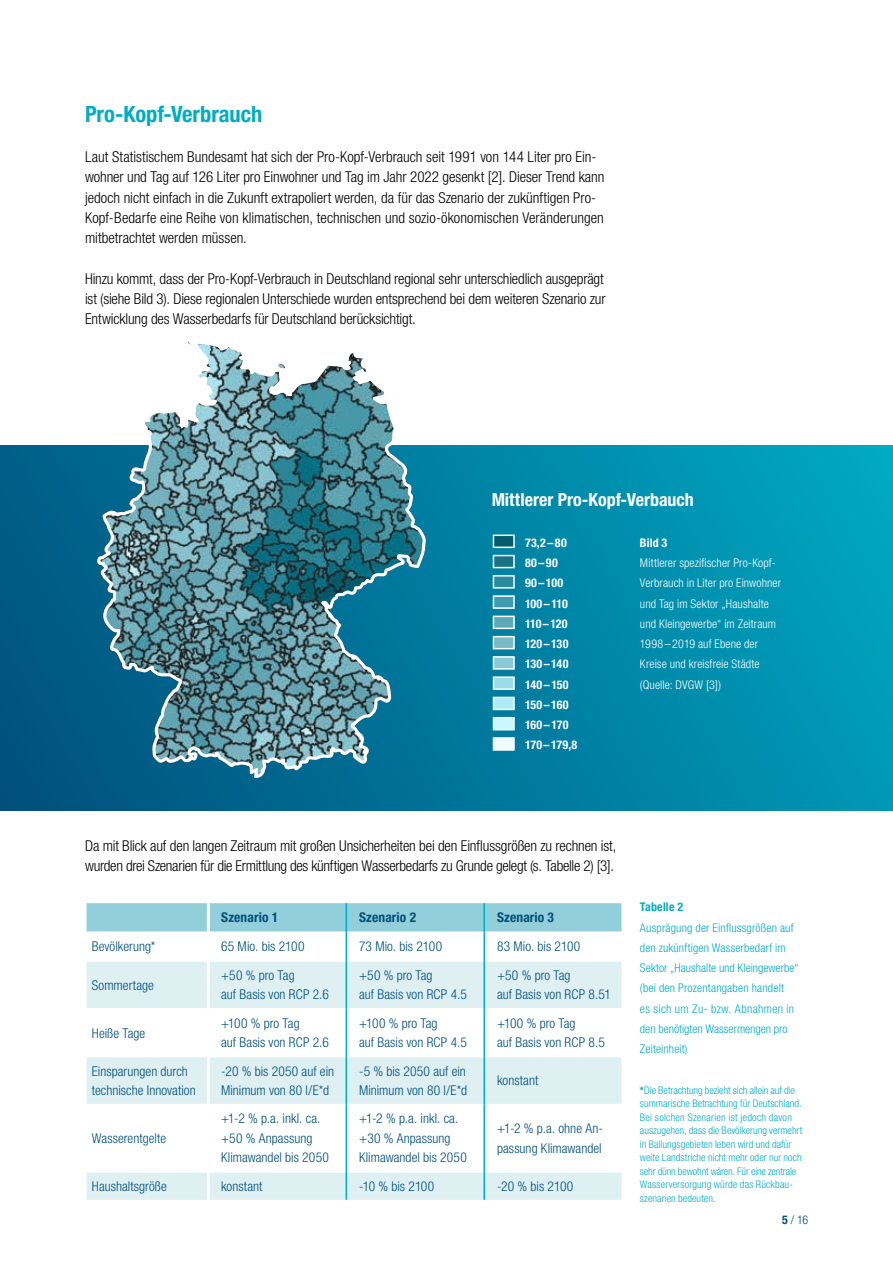
<style>
.page{position:relative;width:893px;height:1263px;background:#fff}
.page>*{position:absolute;margin:0;border:0;box-sizing:border-box;transform-origin:0 0}
.t1{font:700 condensed 22.5px "Helvetica Neue LT Pro";color:#00adc3}
.t2{font:700 condensed 18px "Helvetica Neue LT Pro";color:#fff}
.t3{font:300 condensed 15px/20.2px "Helvetica Neue LT Pro";letter-spacing:-.005em;color:#000}
.t4{font:300 condensed 13.5px/19.5px "Helvetica Neue LT Pro";letter-spacing:.005em;color:#004f7a}
.t5{font:700 condensed 13.5px "Helvetica Neue LT Pro";letter-spacing:.01em;color:#004f7a}
.t6{font:300 condensed 12px/20.2px "Helvetica Neue LT Pro";letter-spacing:.01em;color:#00adc3}
.t7{font:300 condensed 12px/20.2px "Helvetica Neue LT Pro";letter-spacing:.005em;color:#fff}
.t8{font:700 condensed 12px/20.2px "Helvetica Neue LT Pro";letter-spacing:.01em;color:#fff}
.t9{font:700 condensed 12px "Helvetica Neue LT Pro";letter-spacing:.01em;color:#00adc3}
.t10{font:300 condensed 12px "Helvetica Neue LT Pro";color:#004f7a}
.t11{font:300 condensed 10.5px/13.5px "Helvetica Neue LT Pro";color:#00adc3}
.s1{font-weight:700}
</style>
<div class="page">
<div style="left:0;top:446px;width:893px;height:364px;background:linear-gradient(to right,#004f7c,#00a1bc)"></div>
<svg style="left:96px;top:341px;width:331px;height:438px"></svg>
<svg style="left:493px;top:534px;width:22px;height:14px"></svg>
<svg style="left:493px;top:555px;width:22px;height:13px"></svg>
<svg style="left:493px;top:575px;width:22px;height:14px"></svg>
<svg style="left:493px;top:595px;width:22px;height:14px"></svg>
<svg style="left:493px;top:616px;width:22px;height:13px"></svg>
<svg style="left:493px;top:636px;width:22px;height:13px"></svg>
<svg style="left:493px;top:656px;width:22px;height:14px"></svg>
<svg style="left:493px;top:676px;width:22px;height:14px"></svg>
<svg style="left:493px;top:697px;width:22px;height:13px"></svg>
<svg style="left:493px;top:717px;width:22px;height:13px"></svg>
<div style="left:493px;top:737px;width:22px;height:14px;background:#f1fcff"></div>
<svg style="left:87px;top:962px;width:534px;height:238px;fill:#e4f2f4"></svg>
<hr style="left:85px;top:1008px;width:122px;height:1px;background:#fff">
<hr style="left:210px;top:1008px;width:136px;height:1px;background:#fff">
<hr style="left:347px;top:1008px;width:136px;height:1px;background:#fff">
<hr style="left:485px;top:1008px;width:138px;height:1px;background:#fff">
<hr style="left:85px;top:1056px;width:122px;height:1px;background:#fff">
<hr style="left:210px;top:1056px;width:136px;height:1px;background:#fff">
<hr style="left:347px;top:1056px;width:136px;height:1px;background:#fff">
<hr style="left:485px;top:1056px;width:138px;height:1px;background:#fff">
<hr style="left:85px;top:1104px;width:122px;height:1px;background:#fff">
<hr style="left:210px;top:1104px;width:136px;height:1px;background:#fff">
<hr style="left:347px;top:1104px;width:136px;height:1px;background:#fff">
<hr style="left:485px;top:1104px;width:138px;height:1px;background:#fff">
<hr style="left:85px;top:1171px;width:122px;height:1px;background:#fff">
<hr style="left:210px;top:1171px;width:136px;height:1px;background:#fff">
<hr style="left:347px;top:1171px;width:136px;height:1px;background:#fff">
<hr style="left:485px;top:1171px;width:138px;height:1px;background:#fff">
<svg style="left:86px;top:902px;width:536px;height:59px"></svg>
<hr style="left:346px;top:961px;width:1px;height:48px;background:#00adc3">
<hr style="left:346px;top:1009px;width:1px;height:48px;background:#00adc3">
<hr style="left:346px;top:1057px;width:1px;height:47px;background:#00adc3">
<hr style="left:346px;top:1104px;width:1px;height:68px;background:#00adc3">
<svg style="left:346px;top:1172px;width:1px;height:28px"></svg>
<hr style="left:483px;top:903px;width:2px;height:29px;background:#00adc3">
<hr style="left:483px;top:932px;width:2px;height:29px;background:#00adc3">
<hr style="left:483px;top:961px;width:2px;height:48px;background:#00adc3">
<hr style="left:483px;top:1009px;width:2px;height:48px;background:#00adc3">
<hr style="left:483px;top:1057px;width:2px;height:47px;background:#00adc3">
<hr style="left:483px;top:1104px;width:2px;height:68px;background:#00adc3">
<hr style="left:483px;top:1172px;width:2px;height:28px;background:#00adc3">
<hr style="left:207px;top:903px;width:3px;height:29px;background:#fff">
<hr style="left:207px;top:932px;width:3px;height:29px;background:#fff">
<hr style="left:207px;top:961px;width:3px;height:48px;background:#fff">
<hr style="left:207px;top:1009px;width:3px;height:48px;background:#fff">
<hr style="left:207px;top:1057px;width:3px;height:47px;background:#fff">
<hr style="left:207px;top:1104px;width:3px;height:68px;background:#fff">
<hr style="left:207px;top:1172px;width:3px;height:28px;background:#fff">
<h1 class="t1" style="left:85px;top:100px;width:179px">Pro-Kopf-Verbrauch</h1>
<p class="t3" style="left:85px;top:147px;width:521px">Laut Statistischem Bundesamt hat sich der Pro-Kopf-Verbrauch seit 1991 von 144 Liter pro Ein&shy;wohner und Tag auf 126 Liter pro Einwohner und Tag im Jahr 2022 gesenkt [2]. Dieser Trend kann jedoch nicht einfach in die Zukunft extrapoliert werden, da für das Szenario der zukünftigen Pro-Kopf-Bedarfe eine Reihe von klimatischen, technischen und sozio-ökonomischen Veränderungen mitbetrachtet werden müssen.</p>
<p class="t3" style="left:85px;top:268px;width:522px;text-align:justify">Hinzu kommt, dass der Pro-Kopf-Verbrauch in Deutschland regional sehr unterschiedlich ausgeprägt ist (siehe Bild 3). Diese regionalen Unterschiede wurden entsprechend bei dem weiteren Szenario zur Entwicklung des Wasserbedarfs für Deutschland berücksichtigt.</p>
<p class="t2" style="left:492px;top:489px;width:204px">Mittlerer Pro-Kopf-Verbauch</p>
<p class="t8" style="left:525px;top:532px;width:54px">73,2–80<br>80–90<br>90–100<br>100–110<br>110 –120<br>120–130<br>130–140<br>140–150<br>150–160<br>160–170<br>170–179,8</p>
<p class="t8" style="left:640px;top:532px;width:29px">Bild 3</p>
<p class="t7" style="left:640px;top:553px;width:143px">Mittlerer spezifischer Pro-Kopf-<br>Verbrauch in Liter pro Einwohner und Tag im Sektor „Haushalte und Kleingewerbe“ im Zeitraum<br>1998–2019 auf Ebene der<br>Kreise und kreisfreie Städte (Quelle: DVGW [3])</p>
<p class="t3" style="left:85px;top:835px;width:533px">Da mit Blick auf den langen Zeitraum mit großen Unsicherheiten bei den Einflussgrößen zu rechnen ist, wurden drei Szenarien für die Ermittlung des künftigen Wasserbedarfs zu Grunde gelegt (s. Tabelle 2) [3].</p>
<p class="t5" style="left:221px;top:909px;width:59px">Szenario 1</p>
<p class="t5" style="left:359px;top:909px;width:59px">Szenario 2</p>
<p class="t5" style="left:497px;top:909px;width:59px">Szenario 3</p>
<p class="t4" style="left:92px;top:937px;width:65px">Bevölkerung*</p>
<p class="t4" style="left:221px;top:937px;width:85px">65 Mio. bis 2100</p>
<p class="t4" style="left:359px;top:937px;width:85px">73 Mio. bis 2100</p>
<p class="t4" style="left:497px;top:937px;width:85px">83 Mio. bis 2100</p>
<p class="t4" style="left:92px;top:975px;width:64px">Sommertage</p>
<p class="t4" style="left:221px;top:965px;width:109px">+50 % pro Tag<br>auf Basis von RCP 2.6</p>
<p class="t4" style="left:359px;top:965px;width:109px">+50 % pro Tag<br>auf Basis von RCP 4.5</p>
<p class="t4" style="left:497px;top:965px;width:116px">+50 % pro Tag<br>auf Basis von RCP 8.51</p>
<p class="t4" style="left:92px;top:1023px;width:55px">Heiße Tage</p>
<p class="t4" style="left:221px;top:1013px;width:109px">+100 % pro Tag<br>auf Basis von RCP 2.6</p>
<p class="t4" style="left:359px;top:1013px;width:109px">+100 % pro Tag<br>auf Basis von RCP 4.5</p>
<p class="t4" style="left:497px;top:1013px;width:109px">+100 % pro Tag<br>auf Basis von RCP 8.5</p>
<p class="t4" style="left:92px;top:1061px;width:105px">Einsparungen durch technische Innovation</p>
<p class="t4" style="left:221px;top:1061px;width:115px">-20 % bis 2050 auf ein<br>Minimum von 80 l/E*d</p>
<p class="t4" style="left:359px;top:1061px;width:110px">-5 % bis 2050 auf ein<br>Minimum von 80 l/E*d</p>
<p class="t4" style="left:497px;top:1071px;width:43px">konstant</p>
<p class="t4" style="left:92px;top:1128px;width:76px">Wasserentgelte</p>
<p class="t4" style="left:221px;top:1109px;width:109px">+1-2 % p.a. inkl. ca. +50 % Anpassung<br>Klimawandel bis 2050</p>
<p class="t4" style="left:359px;top:1109px;width:109px">+1-2 % p.a. inkl. ca. +30 % Anpassung<br>Klimawandel bis 2050</p>
<p class="t4" style="left:497px;top:1118px;width:107px">+1-2 % p.a. ohne An&shy;passung Klimawandel</p>
<p class="t4" style="left:92px;top:1176px;width:77px">Haushaltsgröße</p>
<p class="t4" style="left:221px;top:1176px;width:43px">konstant</p>
<p class="t4" style="left:359px;top:1176px;width:77px">-10 % bis 2100</p>
<p class="t4" style="left:497px;top:1176px;width:78px">-20 % bis 2100</p>
<p class="t9" style="left:640px;top:900px;width:45px">Tabelle 2</p>
<p class="t6" style="left:640px;top:917px;width:160px">Ausprägung der Einflussgrößen auf den zukünftigen Wasserbedarf im<br>Sektor „Haushalte und Kleingewerbe“ (bei den Prozentangaben handelt<br>es sich um Zu- bzw. Abnahmen in den benötigten Wassermengen pro<br>Zeiteinheit)</p>
<p class="t11" style="left:640px;top:1083px;width:164px"><span class="s1">*</span>Die Betrachtung bezieht sich allein auf die summarische Betrachtung für Deutschland.<br>Bei solchen Szenarien ist jedoch davon auszugehen, dass die Bevölkerung vermehrt in Ballungsgebieten leben wird und dafür weite Landstriche nicht mehr oder nur noch sehr dünn bewohnt wären. Für eine zentrale Wasserversorgung würde das Rückbau&shy;szenarien bedeuten.</p>
<p class="t10" style="left:782px;top:1212px;width:28px"><span class="s1">5</span> / 16</p>
</div>
